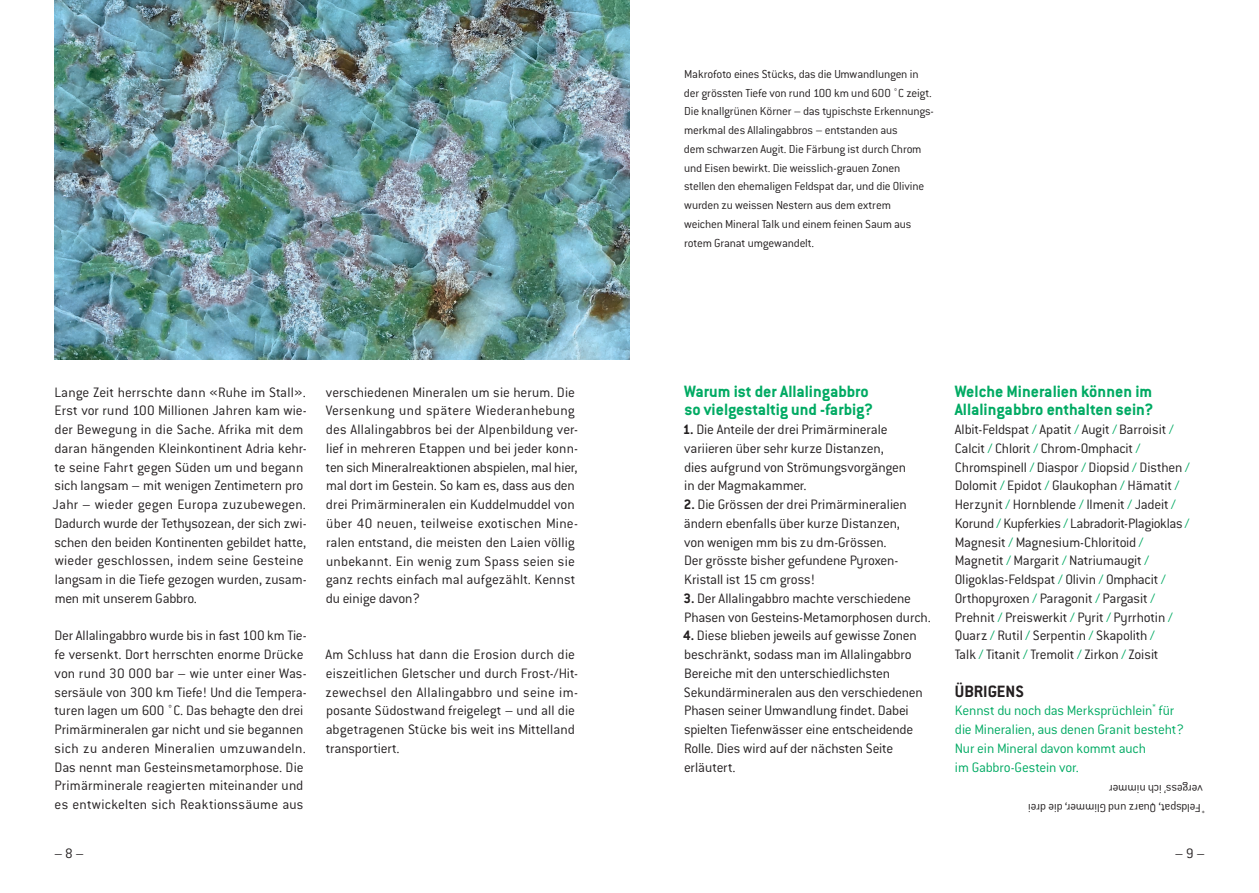
<style>
.page{position:relative;width:1259px;height:893px;background:#fff}
.page>*{position:absolute;margin:0;border:0;box-sizing:border-box;transform-origin:0 0}
.t1{font:700 18px/18.8px "ESCMID Conduit ITC";color:#00aa63}
.t2{font:700 18px "ESCMID Conduit ITC";color:#231f20}
.t3{font:300 15px/18.8px "ESCMID Conduit ITC";letter-spacing:-.005em;color:#231f20}
.t4{font:300 15px/18.8px "ESCMID Conduit ITC";letter-spacing:-.015em;color:#00aa63}
.t5{font:300 12.75px/18.8px "ESCMID Conduit ITC";letter-spacing:-.015em;color:#231f20}
.s1{font-weight:700}
.s2{color:#00aa63}
</style>
<div class="page">
<img style="left:54px;top:0;width:575px;height:359px">
<p class="t3" style="left:53px;top:382px;width:255px">Lange Zeit herrschte dann «Ruhe im Stall».<br>Erst vor rund 100 Millionen Jahren kam wie&shy;der Bewegung in die Sache. Afrika mit dem daran hängenden Kleinkontinent Adria kehr&shy;te seine Fahrt gegen Süden um und begann sich langsam – mit wenigen Zentimetern pro Jahr – wieder gegen Europa zuzubewegen.<br>Dadurch wurde der Tethysozean, der sich zwi&shy;schen den beiden Kontinenten gebildet hatte, wieder geschlossen, indem seine Gesteine langsam in die Tiefe gezogen wurden, zusam&shy;men mit unserem Gabbro.</p>
<p class="t3" style="left:54px;top:626px;width:254px">Der Allalingabbro wurde bis in fast 100 km Tie&shy;fe versenkt. Dort herrschten enorme Drücke von rund 30 000 bar – wie unter einer Was&shy;sersäule von 300 km Tiefe! Und die Tempera&shy;turen lagen um 600 ˚C. Das behagte den drei Primärmineralen gar nicht und sie begannen sich zu anderen Mineralien umzuwandeln.<br>Das nennt man Gesteinsmetamorphose. Die Primärminerale reagierten miteinander und es entwickelten sich Reaktionssäume aus</p>
<p class="t3" style="left:326px;top:382px;width:254px">verschiedenen Mineralen um sie herum. Die Versenkung und spätere Wiederanhebung des Allalingabbros bei der Alpenbildung ver&shy;lief in mehreren Etappen und bei jeder konn&shy;ten sich Mineralreaktionen abspielen, mal hier, mal dort im Gestein. So kam es, dass aus den drei Primärmineralen ein Kuddelmuddel von über 40 neuen, teilweise exotischen Mine&shy;ralen entstand, die meisten den Laien völlig unbekannt. Ein wenig zum Spass seien sie ganz rechts einfach mal aufgezählt. Kennst du einige davon?</p>
<p class="t3" style="left:325px;top:645px;width:254px">Am Schluss hat dann die Erosion durch die eiszeitlichen Gletscher und durch Frost-/Hit&shy;zewechsel den Allalingabbro und seine im&shy;posante Südostwand freigelegt – und all die abgetragenen Stücke bis weit ins Mittelland transportiert.</p>
<p class="t5" style="left:684px;top:64px;width:251px">Makrofoto eines Stücks, das die Umwandlungen in der grössten Tiefe von rund 100 km und 600˚C zeigt.<br>Die knallgrünen Körner – das typischste Erkennungs&shy;merkmal des Allalingabbros – entstanden aus<br>dem schwarzen Augit. Die Färbung ist durch Chrom und Eisen bewirkt. Die weisslich-grauen Zonen stellen den ehemaligen Feldspat dar, und die Olivine wurden zu weissen Nestern aus dem extrem<br>weichen Mineral Talk und einem feinen Saum aus rotem Granat umgewandelt.</p>
<p class="t1" style="left:684px;top:381px;width:190px">Warum ist der Allalingabbro so vielgestaltig und -farbig?</p>
<p class="t3" style="left:683px;top:420px;width:225px"><span class="s1">1.</span> Die Anteile der drei Primärminerale variieren über sehr kurze Distanzen, dies aufgrund von Strömungsvorgängen in der Magmakammer.</p>
<p class="t3" style="left:684px;top:495px;width:224px"><span class="s1">2.</span> Die Grössen der drei Primärmineralien ändern ebenfalls über kurze Distanzen, von wenigen mm bis zu dm-Grössen.<br>Der grösste bisher gefundene Pyroxen-Kristall ist 15 cm gross!</p>
<p class="t3" style="left:683px;top:588px;width:249px"><span class="s1">3.</span> Der Allalingabbro machte verschiedene<br>Phasen von Gesteins-Metamorphosen durch.</p>
<p class="t3" style="left:683px;top:626px;width:241px"><span class="s1">4.</span> Diese blieben jeweils auf gewisse Zonen beschränkt, sodass man im Allalingabbro Bereiche mit den unterschiedlichsten Sekundärmineralen aus den verschiedenen Phasen seiner Umwandlung findet. Dabei spielten Tiefenwässer eine entscheidende Rolle. Dies wird auf der nächsten Seite erläutert.</p>
<p class="t1" style="left:955px;top:381px;width:200px">Welche Mineralien können im<br>Allalingabbro enthalten sein?</p>
<p class="t3" style="left:955px;top:420px;width:236px">Albit-Feldspat <span class="s2">/</span> Apatit <span class="s2">/</span> Augit <span class="s2">/</span> Barroisit <span class="s2">/ </span>Calcit <span class="s2">/</span> Chlorit <span class="s2">/</span> Chrom-Omphacit <span class="s2">/ </span>Chromspinell <span class="s2">/</span> Diaspor <span class="s2">/</span> Diopsid <span class="s2">/</span> Disthen <span class="s2">/ </span>Dolomit <span class="s2">/</span> Epidot <span class="s2">/</span> Glaukophan <span class="s2">/</span> Hämatit <span class="s2">/ </span>Herzynit <span class="s2">/</span> Hornblende <span class="s2">/</span> Ilmenit <span class="s2">/</span> Jadeit <span class="s2">/ </span>Korund <span class="s2">/</span> Kupferkies <span class="s2">/</span> Labradorit-Plagioklas <span class="s2">/ </span>Magnesit <span class="s2">/</span> Magnesium-Chloritoid <span class="s2">/ </span>Magnetit <span class="s2">/</span> Margarit <span class="s2">/</span> Natriumaugit <span class="s2">/ </span>Oligoklas-Feldspat <span class="s2">/</span> Olivin <span class="s2">/</span> Omphacit <span class="s2">/ </span>Orthopyroxen <span class="s2">/</span> Paragonit <span class="s2">/</span> Pargasit <span class="s2">/ </span>Prehnit <span class="s2">/</span> Preiswerkit <span class="s2">/</span> Pyrit <span class="s2">/</span> Pyrrhotin <span class="s2">/ </span>Quarz <span class="s2">/</span> Rutil <span class="s2">/</span> Serpentin <span class="s2">/</span> Skapolith <span class="s2">/<br></span>Talk <span class="s2">/</span> Titanit <span class="s2">/</span> Tremolit <span class="s2">/</span> Zirkon <span class="s2">/</span> Zoisit</p>
<p class="t2" style="left:955px;top:680px;width:71px">ÜBRIGENS</p>
<p class="t4" style="left:955px;top:701px;width:231px">Kennst du noch das Merksprüchlein<sup>*</sup> für die Mineralien, aus denen Granit besteht?<br>Nur ein Mineral davon kommt auch<br>im Gabbro-Gestein vor.</p>
<p class="t5" style="left:1205px;top:817px;width:178px;rotate:-180deg"><sup>*</sup> Feldspat, Quarz und Glimmer, die drei vergess’ ich nimmer</p>
<p class="t3" style="left:54px;top:843px;width:32px">– 8 –</p>
<p class="t3" style="left:1175px;top:843px;width:32px">– 9 –</p>
</div>
